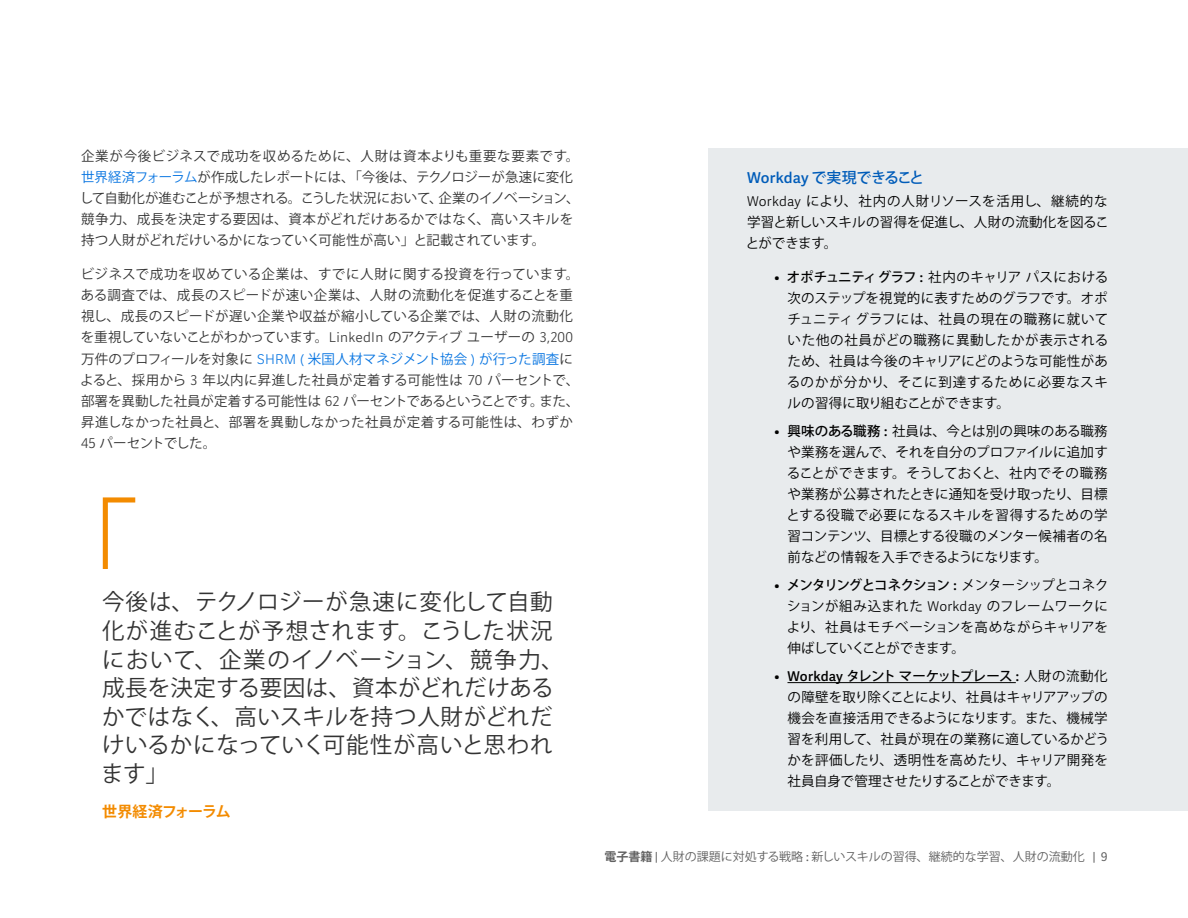
<style>
.page{position:relative;width:1188px;height:918px;background:#fff}
.page>*{position:absolute;margin:0;border:0;box-sizing:border-box;transform-origin:0 0}
.t1{font:97.5px "Koz Go Pro";color:#f38b00}
.t2{font:22.5px/28.5px "Koz Go Pro";letter-spacing:.025em;color:#333}
.t3{font:500 15px "Koz Go Pro";letter-spacing:-.03em;color:#005cb9}
.t4{font:700 15px "Koz Go Pro";letter-spacing:-.055em;color:#f38b00}
.t5{font:13.5px/21px "Koz Go Pro";color:#000;text-align:justify}
.t6{font:13.5px/21px "Koz Go Pro";letter-spacing:.01em;color:#333}
.t7{font:12px "Koz Go Pro";color:#616161}
.s1{color:#0875e1}
.s2{font-family:"Workday Adelle Sans";font-weight:300}
.s3{font-family:"Workday Adelle Sans";font-weight:300;color:#0875e1}
.s4{font-family:"Workday Adelle Sans"}
.s5{font-family:"Workday Adelle Sans";font-weight:500}
.s6{font-weight:500}
.s7{font-weight:700}
</style>
<div class="page">
<div style="left:708px;top:148px;width:480px;height:664px;background:#e8ebed"></div>
<hr style="left:788px;top:682px;width:228px;height:1px;background:#000">
<p class="t6" style="left:80px;top:146px;width:501px">企業が今後ビジネスで成功を収めるために、人財は資本よりも重要な要素です。<span class="s1">世界経済フォーラム</span>が作成したレポートには、「今後は、テクノロジーが急速に変化して自動化が進むことが予想される。こうした状況において、企業のイノベーション、競争力、成長を決定する要因は、資本がどれだけあるかではなく、高いスキルを持つ人財がどれだけいるかになっていく可能性が高い」と記載されています。</p>
<p class="t6" style="left:80px;top:264px;width:501px">ビジネスで成功を収めている企業は、すでに人財に関する投資を行っています。ある調査では、成長のスピードが速い企業は、人財の流動化を促進することを重視し、成長のスピードが遅い企業や収益が縮小している企業では、人財の流動化を重視していないことがわかっています。<span class="s2">LinkedIn</span> のアクティブユーザーの <span class="s2">3,200</span>万件のプロフィールを対象に <span class="s3">SHRM (</span> <span class="s1">米国人材マネジメント協会</span> <span class="s3">)</span> <span class="s1">が行った調査</span>によると、採用から <span class="s2">3</span> 年以内に昇進した社員が定着する可能性は <span class="s2">70</span> パーセントで、部署を異動した社員が定着する可能性は <span class="s2">62</span> パーセントであるということです。また、昇進しなかった社員と、部署を異動しなかった社員が定着する可能性は、わずか<span class="s2">45</span> パーセントでした。</p>
<h1 class="t1" style="left:40px;top:482px;width:99px">「</h1>
<h2 class="t2" style="left:101px;top:589px;width:464px">今後は、テクノロジーが急速に変化して自動化が進むことが予想されます。こうした状況において、企業のイノベーション、競争力、成長を決定する要因は、資本がどれだけあるかではなく、高いスキルを持つ人財がどれだけいるかになっていく可能性が高いと思われます」</h2>
<p class="t4" style="left:102px;top:802px;width:130px">世界経済フォーラム</p>
<p class="t3" style="left:747px;top:168px;width:179px"><span class="s4">Workday</span> で実現できること</p>
<p class="t5" style="left:746px;top:191px;width:364px"><span class="s2">Workday</span> により、社内の人財リソースを活用し、継続的な学習と新しいスキルの習得を促進し、人財の流動化を図ることができます。</p>
<p class="t5" style="left:787px;top:267px;width:323px;text-indent:-13px"><span class="s5">•</span> <span class="s6">オポチュニティグラフ</span> <span class="s5">:</span> 社内のキャリアパスにおける次のステップを視覚的に表すためのグラフです。オポチュニティグラフには、社員の現在の職務に就いていた他の社員がどの職務に異動したかが表示されるため、社員は今後のキャリアにどのような可能性があるのかが分かり、そこに到達するために必要なスキルの習得に取り組むことができます。</p>
<p class="t5" style="left:786px;top:421px;width:323px;text-indent:-12px"><span class="s5">•</span> <span class="s6">興味のある職務</span> <span class="s5">:</span> 社員は、今とは別の興味のある職務や業務を選んで、それを自分のプロファイルに追加することができます。そうしておくと、社内でその職務や業務が公募されたときに通知を受け取ったり、目標とする役職で必要になるスキルを習得するための学習コンテンツ、目標とする役職のメンター候補者の名前などの情報を入手できるようになります。</p>
<p class="t5" style="left:787px;top:575px;width:324px;text-indent:-13px"><span class="s5">•</span> <span class="s6">メンタリングとコネクション</span> <span class="s5">:</span> メンターシップとコネクションが組み込まれた <span class="s2">Workday</span> のフレームワークにより、社員はモチベーションを高めながらキャリアを伸ばしていくことができます。</p>
<p class="t5" style="left:788px;top:666px;width:323px;text-indent:-14px"><span class="s5">• Workday</span> <span class="s6">タレントマーケットプレース</span> <span class="s5">:</span> 人財の流動化の障壁を取り除くことにより、社員はキャリアアップの機会を直接活用できるようになります。また、機械学習を利用して、社員が現在の業務に適しているかどうかを評価したり、透明性を高めたり、キャリア開発を社員自身で管理させたりすることができます。</p>
<p class="t7" style="left:604px;top:848px;width:505px"><span class="s7">電子書籍</span> <span class="s4">|</span> 人財の課題に対処する戦略 <span class="s4">:</span> 新しいスキルの習得、継続的な学習、人財の流動化 <span class="s4">| 9</span></p>
</div>
